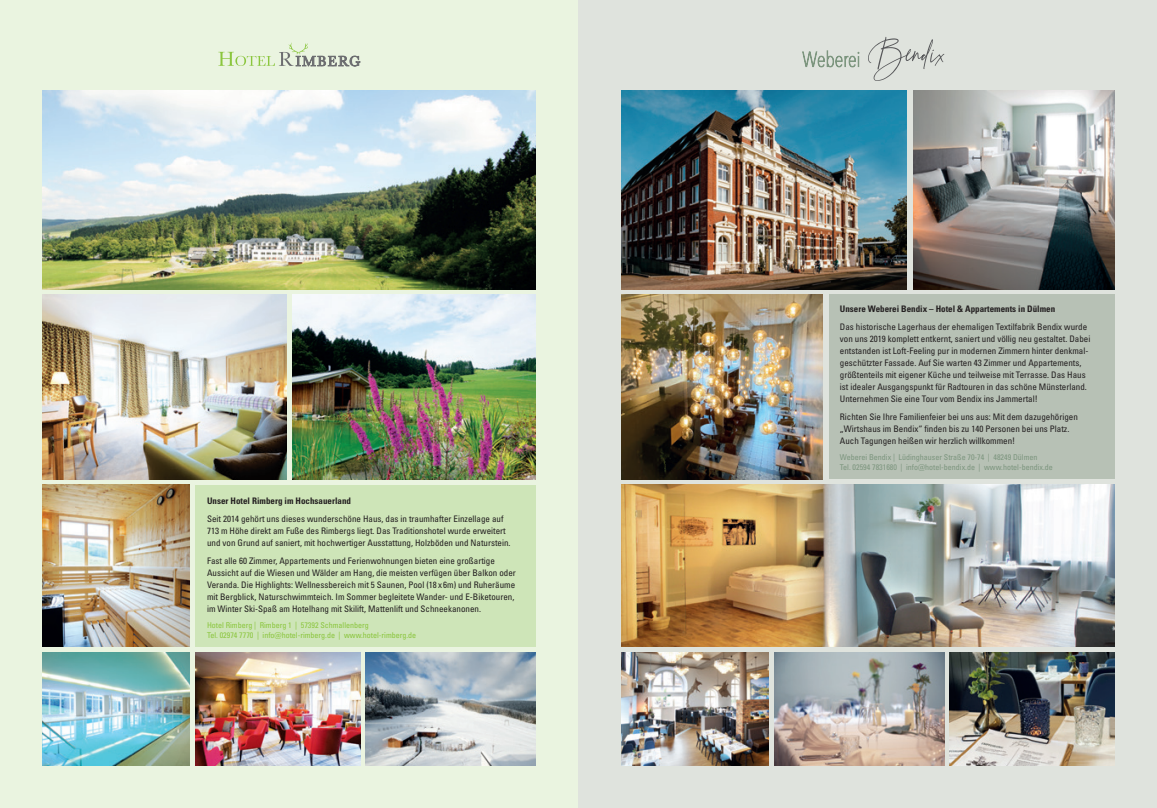
<style>
.page{position:relative;width:1157px;height:808px;background:#fff}
.page>*{position:absolute;margin:0;border:0;box-sizing:border-box;transform-origin:0 0}
.t1{font:condensed 9px/12px "Univers LT Pro";color:#231f20}
.t2{font:700 condensed 9px "Univers LT Pro";color:#231f20}
.t3{font:condensed 8px/10px "Univers LT Pro";color:#7d967f}
.t4{font:condensed 8px/10px "Univers LT Pro";color:#8bc63e}
</style>
<div class="page">
<div style="left:0;top:0;width:587px;height:808px;background:#eaf4e0"></div>
<img style="left:43px;top:91px;width:493px;height:198px">
<img style="left:292px;top:295px;width:244px;height:184px">
<img style="left:43px;top:652px;width:147px;height:113px">
<img style="left:43px;top:485px;width:147px;height:161px">
<img style="left:43px;top:295px;width:243px;height:184px">
<svg style="left:218px;top:43px;width:142px;height:23px"></svg>
<div style="left:196px;top:485px;width:340px;height:161px;background:#cee5b8"></div>
<img style="left:196px;top:652px;width:164px;height:113px">
<img style="left:366px;top:652px;width:170px;height:113px">
<div style="left:578px;top:0;width:579px;height:808px;background:#dfe3dd"></div>
<img style="left:621px;top:91px;width:285px;height:198px">
<img style="left:913px;top:91px;width:201px;height:198px">
<img style="left:621px;top:652px;width:147px;height:113px">
<img style="left:621px;top:485px;width:493px;height:161px">
<img style="left:621px;top:295px;width:201px;height:184px">
<div style="left:829px;top:295px;width:285px;height:184px;background:#b7c1b5"></div>
<img style="left:950px;top:652px;width:164px;height:113px">
<img style="left:774px;top:652px;width:170px;height:113px">
<svg style="left:868px;top:37px;width:76px;height:44px"></svg>
<svg style="left:802px;top:50px;width:57px;height:18px"></svg>
<p class="t2" style="left:207px;top:495px;width:145px">Unser Hotel Rimberg im Hochsauerland</p>
<p class="t1" style="left:207px;top:513px;width:305px">Seit 2014 gehört uns dieses wunderschöne Haus, das in traumhafter Einzellage auf<br>713 m Höhe direkt am Fuße des Rimbergs liegt. Das Traditionshotel wurde erweitert und von Grund auf saniert, mit hochwertiger Ausstattung, Holzböden und Naturstein.</p>
<p class="t1" style="left:207px;top:555px;width:310px">Fast alle 60 Zimmer, Appartements und Ferienwohnungen bieten eine großartige Aussicht auf die Wiesen und Wälder am Hang, die meisten verfügen über Balkon oder Veranda. Die Highlights: Wellnessbereich mit 5 Saunen, Pool (18 x 6m) und Ruheräume mit Bergblick, Naturschwimmteich. Im Sommer begleitete Wander- und E-Biketouren, im Winter Ski-Spaß am Hotelhang mit Skilift, Mattenlift und Schneekanonen.</p>
<p class="t4" style="left:207px;top:620px;width:211px">Hotel Rimberg | Rimberg 1 | 57392 Schmallenberg<br>Tel. 02974 7770 | info@hotel-rimberg.de | www.hotel-rimberg.de</p>
<p class="t2" style="left:840px;top:303px;width:217px">Unsere Weberei Bendix – Hotel &amp; Appartements in Dülmen</p>
<p class="t1" style="left:840px;top:321px;width:252px">Das historische Lagerhaus der ehemaligen Textilfabrik Bendix wurde von uns 2019 komplett entkernt, saniert und völlig neu gestaltet. Dabei entstanden ist Loft-Feeling pur in modernen Zimmern hinter denkmal&shy;geschützter Fassade. Auf Sie warten 43 Zimmer und Appartements, größtenteils mit eigener Küche und teilweise mit Terrasse. Das Haus ist idealer Ausgangspunkt für Radtouren in das schöne Münsterland.<br>Unternehmen Sie eine Tour vom Bendix ins Jammertal!</p>
<p class="t1" style="left:840px;top:411px;width:239px">Richten Sie Ihre Familienfeier bei uns aus: Mit dem dazugehörigen „Wirtshaus im Bendix“ finden bis zu 140 Personen bei uns Platz.<br>Auch Tagungen heißen wir herzlich willkommen!</p>
<p class="t3" style="left:840px;top:452px;width:214px">Weberei Bendix | Lüdinghauser Straße 70-74 | 48249 Dülmen<br>Tel. 02594 7831680 | info@hotel-bendix.de | www.hotel-bendix.de</p>
</div>
